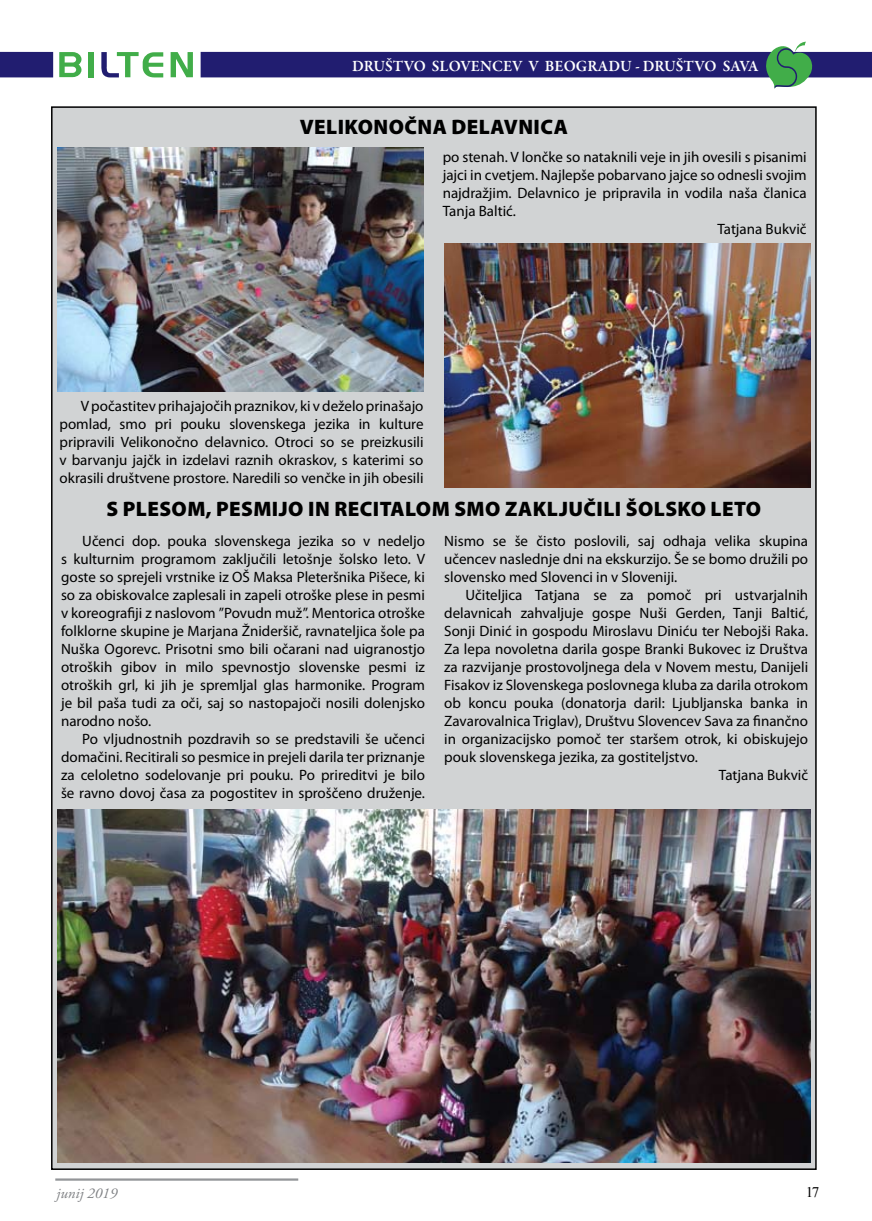
<style>
.page{position:relative;width:872px;height:1221px;background:#fff}
.page>*{position:absolute;margin:0;border:0;box-sizing:border-box;transform-origin:0 0}
.t1{font:900 21px "Myriad Pro";color:#000}
.t2{font:600 15.9px "Garamond Premr Pro";color:#fff}
.t3{font:15px/18px "Myriad Pro";color:#000;text-align:justify}
.t4{font:italic 15px "Adobe Garamond Pro";color:#808285}
.t5{font:15px "C00 L";color:#000}
</style>
<div class="page">
<hr style="left:55px;top:1178px;width:243px;height:2px;background:#939598">
<div style="left:201px;top:52px;width:671px;height:25px;background:#211d70"></div>
<div style="left:0;top:52px;width:53px;height:25px;background:#211d70"></div>
<div style="left:89px;top:52px;width:5px;height:25px;background:#41ad49"></div>
<svg style="left:171px;top:52px;width:22px;height:25px"></svg>
<svg style="left:59px;top:52px;width:22px;height:25px"></svg>
<svg style="left:101px;top:52px;width:62px;height:25px"></svg>
<svg style="left:759px;top:42px;width:53px;height:47px"></svg>
<div style="left:52px;top:107px;width:764px;height:1062px;background:#d1d3d4"></div>
<img style="left:57px;top:147px;width:366px;height:244px">
<img style="left:444px;top:243px;width:366px;height:244px">
<img style="left:58px;top:809px;width:752px;height:353px">
<p class="t2" style="left:352px;top:56px;width:408px">DRUŠTVO SLOVENCEV V BEOGRADU - DRUŠTVO SAVA</p>
<h1 class="t1" style="left:300px;top:113px;width:29px">VELIKONOČNA</h1>
<h1 class="t1" style="left:451px;top:113px;width:14px">DELAVNICA</h1>
<p class="t3" style="left:443px;top:148px;width:365px">po stenah. V lončke so nataknili veje in jih ovesili s pisanimi</p>
<p class="t3" style="left:443px;top:166px;width:365px">jajci in cvetjem. Najlepše pobarvano jajce so odnesli svojim</p>
<p class="t3" style="left:443px;top:184px;width:365px">najdražjim. Delavnico je pripravila in vodila naša članica</p>
<p class="t3" style="left:443px;top:202px;width:75px">Tanja Baltić.</p>
<p class="t3" style="left:717px;top:220px;width:91px">Tatjana Bukvič</p>
<p class="t3" style="left:60px;top:396px;width:365px;text-indent:21px">V počastitev prihajajočih praznikov, ki v deželo prinašajo pomlad, smo pri pouku slovenskega jezika in kulture pripravili Velikonočno delavnico. Otroci so se preizkusili v barvanju jajčk in izdelavi raznih okraskov, s katerimi so okrasili društvene prostore. Naredili so venčke in jih obesili</p>
<h1 class="t1" style="left:106px;top:495px;width:31px">S PLESOM</h1>
<h1 class="t1" style="left:206px;top:495px;width:24px">, PESMIJO</h1>
<h1 class="t1" style="left:308px;top:495px;width:40px">IN RECITALOM</h1>
<h1 class="t1" style="left:454px;top:495px;width:16px">SMO</h1>
<h1 class="t1" style="left:505px;top:495px;width:13px">ZAKLJUČILI</h1>
<h1 class="t1" style="left:626px;top:495px;width:15px">ŠOLSKO</h1>
<h1 class="t1" style="left:710px;top:495px;width:14px">LETO</h1>
<p class="t3" style="left:61px;top:531px;width:365px;text-indent:21px">Učenci dop. pouka slovenskega jezika so v nedeljo s kulturnim programom zaključili letošnje šolsko leto. V goste so sprejeli vrstnike iz OŠ Maksa Pleteršnika Pišece, ki so za obiskovalce zaplesali in zapeli otroške plese in pesmi v koreografiji z naslovom ”Povudn muž”. Mentorica otroške folklorne skupine je Marjana Žnideršič, ravnateljica šole pa Nuška Ogorevc. Prisotni smo bili očarani nad uigranostjo otroških gibov in milo spevnostjo slovenske pesmi iz otroških grl, ki jih je spremljal glas harmonike. Program je bil paša tudi za oči, saj so nastopajoči nosili dolenjsko narodno nošo.</p>
<p class="t3" style="left:61px;top:729px;width:365px;text-indent:21px">Po vljudnostnih pozdravih so se predstavili še učenci domačini. Recitirali so pesmice in prejeli darila ter priznanje za celoletno sodelovanje pri pouku. Po prireditvi je bilo še ravno dovoj časa za pogostitev in sproščeno druženje.</p>
<p class="t3" style="left:444px;top:531px;width:365px">Nismo se še čisto poslovili, saj odhaja velika skupina učencev naslednje dni na ekskurzijo. Še se bomo družili po slovensko med Slovenci in v Sloveniji.</p>
<p class="t3" style="left:465px;top:585px;width:344px">Učiteljica Tatjana se za pomoč pri ustvarjalnih</p>
<p class="t3" style="left:444px;top:603px;width:365px">delavnicah zahvaljuje gospe Nuši Gerden, Tanji Baltić,</p>
<p class="t3" style="left:444px;top:621px;width:365px">Sonji Dinić in gospodu Miroslavu Diniću ter Nebojši Raka.</p>
<p class="t3" style="left:444px;top:639px;width:365px">Za lepa novoletna darila gospe Branki Bukovec iz Društva</p>
<p class="t3" style="left:444px;top:657px;width:365px">za razvijanje prostovoljnega dela v Novem mestu, Danijeli</p>
<p class="t3" style="left:444px;top:675px;width:365px">Fisakov iz Slovenskega poslovnega kluba za darila otrokom</p>
<p class="t3" style="left:444px;top:693px;width:365px">ob koncu pouka (donatorja daril: Ljubljanska banka in</p>
<p class="t3" style="left:444px;top:711px;width:365px">Zavarovalnica Triglav), Društvu Slovencev Sava za finančno</p>
<p class="t3" style="left:444px;top:729px;width:365px">in organizacijsko pomoč ter staršem otrok, ki obiskujejo</p>
<p class="t3" style="left:444px;top:747px;width:255px">pouk slovenskega jezika, za gostiteljstvo.</p>
<p class="t3" style="left:719px;top:765px;width:91px">Tatjana Bukvič</p>
<p class="t4" style="left:57px;top:1183px;width:62px">junij 2019</p>
<p class="t5" style="left:805px;top:1183px;width:15px">17</p>
</div>
